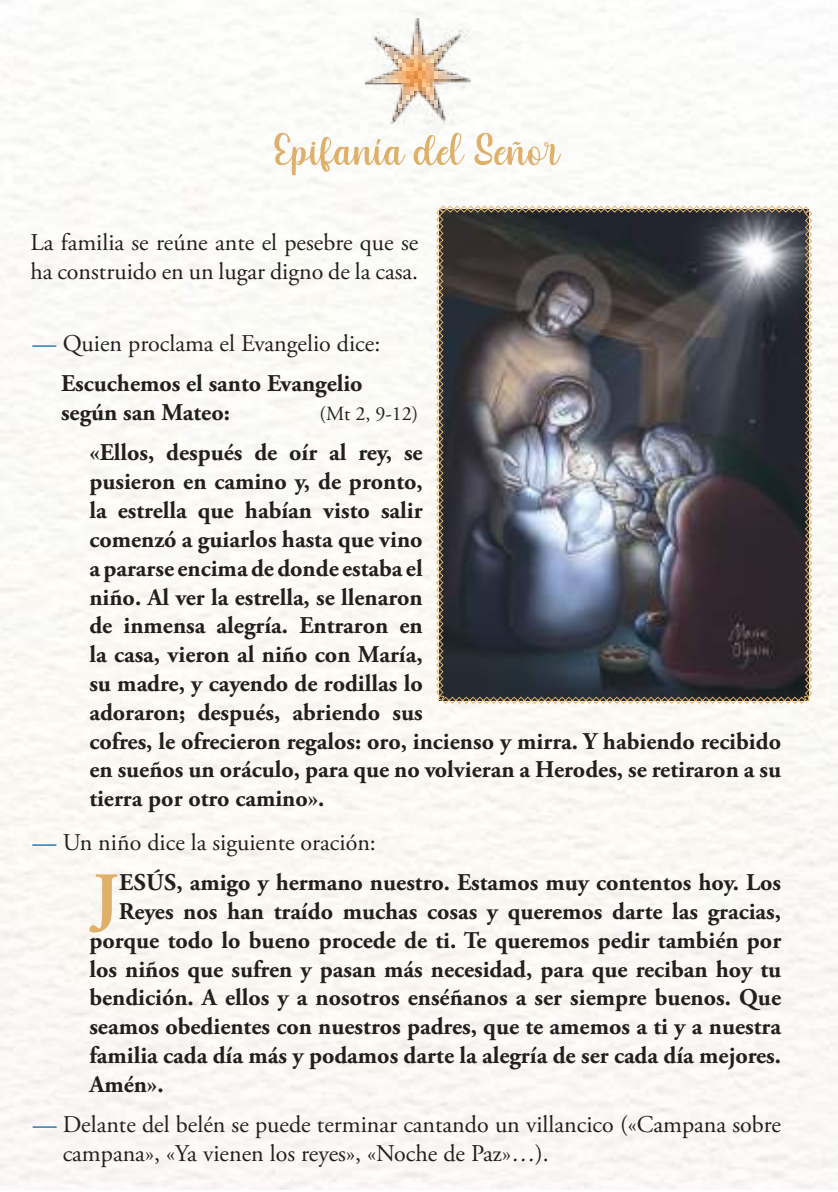
<style>
.page{position:relative;width:838px;height:1192px;background:#fff}
.page>*{position:absolute;margin:0;border:0;box-sizing:border-box;transform-origin:0 0}
.t1{font:700 67.4px "Adobe Garamond Pro";color:#deb06a}
.t2{font:700 24px/28.8px "Adobe Garamond Pro";color:#241f1f}
.t3{font:24px/28.8px "Adobe Garamond Pro";color:#241f1f}
.t4{font:20px "Adobe Garamond Pro";color:#241f1f}
.s1{color:#005d9e}
.s2{font-weight:700}
.s3{font-style:italic}
</style>
<div class="page">
<img style="left:366px;top:18px;width:105px;height:106px">
<svg style="left:271px;top:133px;width:290px;height:43px"></svg>
<img style="left:436px;top:205px;width:376px;height:499px">
<p class="t3" style="left:30px;top:229px;width:389px">La familia se reúne ante el pesebre que se ha construido en un lugar digno de la casa.</p>
<p class="t3" style="left:33px;top:324px;width:349px;line-height:40.2px;text-align:center"><span class="s1">—</span> Quien proclama el Evangelio dice:<br><span class="s2">Escuchemos el santo Evangelio</span></p>
<p class="t2" style="left:61px;top:398px;width:170px">según san Mateo:</p>
<p class="t4" style="left:320px;top:402px;width:100px">(Mt 2, 9-12)</p>
<p class="t2" style="left:89px;top:439px;width:693px">«Ellos, después de oír al rey, se<br>pusieron en camino y, de pronto,<br>la estrella que habían visto salir<br>comenzó a guiarlos hasta que vino<br>a pararse encima de donde estaba el<br>niño. Al ver la estrella, se llenaron<br>de inmensa alegría. Entraron en<br>la casa, vieron al niño con María,<br>su madre, y cayendo de rodillas lo<br>adoraron; después, abriendo sus<br>cofres, le ofrecieron regalos: oro, incienso y mirra. Y habiendo recibido en sueños un oráculo, para que no volvieran a Herodes, se retiraron a su tierra por otro camino».</p>
<p class="t3" style="left:33px;top:828px;width:345px"><span class="s1">—</span> Un niño dice la siguiente oración:</p>
<h1 class="t1" style="left:93px;top:858px;width:27px">J</h1>
<p class="t2" style="left:119px;top:868px;width:663px">ESÚS, amigo y hermano nuestro. Estamos muy contentos hoy. Los</p>
<p class="t2" style="left:119px;top:897px;width:663px">Reyes nos han traído muchas cosas y queremos darte las gracias,</p>
<p class="t2" style="left:89px;top:926px;width:693px">porque todo lo bueno procede de ti. Te queremos pedir también por</p>
<p class="t2" style="left:89px;top:954px;width:693px">los niños que sufren y pasan más necesidad, para que reciban hoy tu</p>
<p class="t2" style="left:89px;top:983px;width:693px">bendición. A ellos y a nosotros enséñanos a ser siempre buenos. Que</p>
<p class="t2" style="left:89px;top:1012px;width:693px">seamos obedientes con nuestros padres, que te amemos a ti y a nuestra</p>
<p class="t2" style="left:89px;top:1041px;width:693px">familia cada día más y podamos darte la alegría de ser cada día mejores.</p>
<p class="t2" style="left:89px;top:1070px;width:76px">Amén».</p>
<p class="t3" style="left:63px;top:1110px;width:720px;text-indent:-30px"><span class="s1">—</span> Delante del belén se puede terminar cantando un villancico («Campana sobre campana», «Ya vienen los reyes», «Noche de Paz»<span class="s3">…</span>).</p>
</div>
